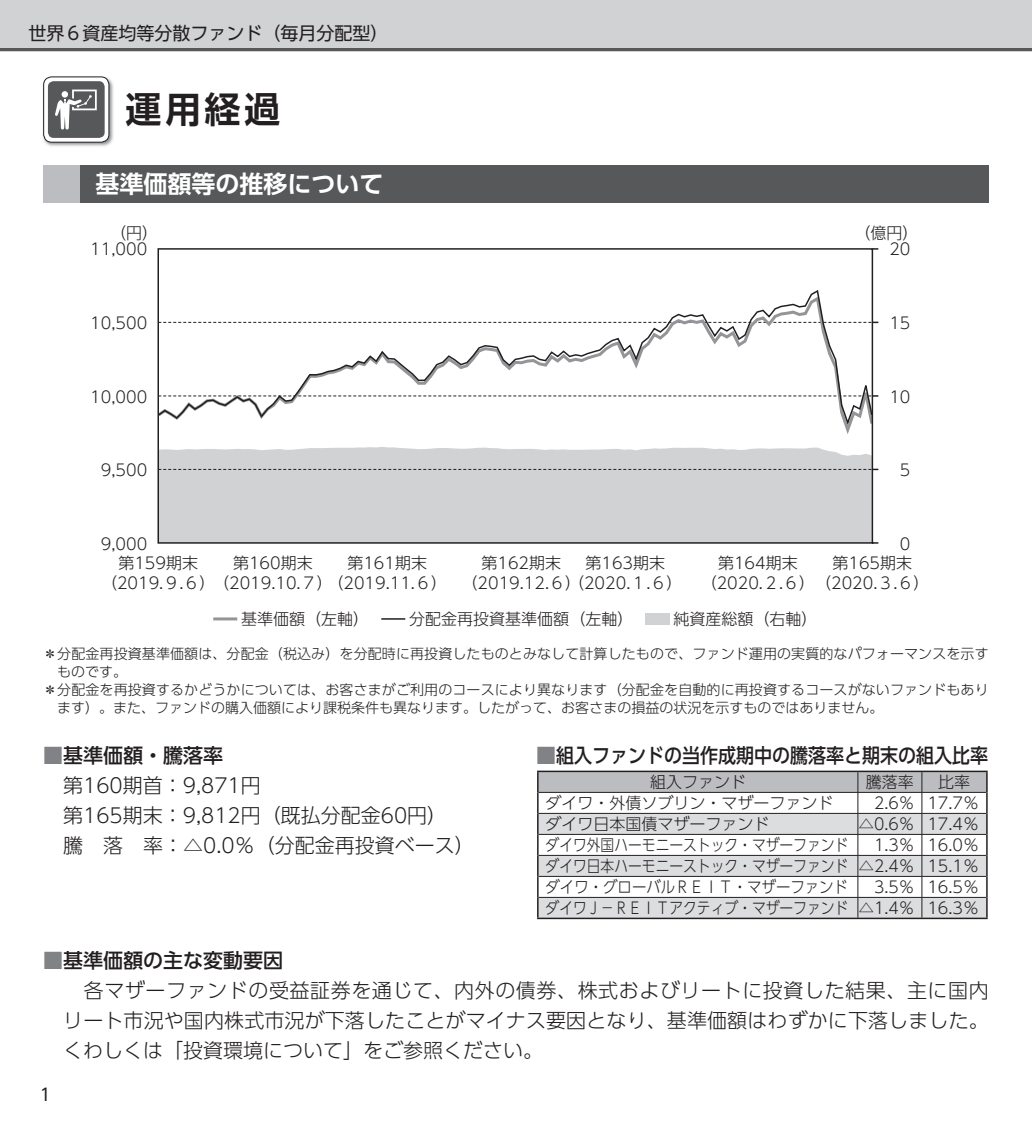
<style>
.page{position:relative;width:1032px;height:1134px;background:#fff}
.page>*{position:absolute;margin:0;border:0;box-sizing:border-box;transform-origin:0 0}
.t1{font:36px "UD Shin Go Pro De Bold 90 msp RKSJ H";color:#231f20}
.t2{font:24px "UD Shin Go Pro De Bold 90 msp RKSJ H";color:#fff}
.t3{font:20px/30px "UD Shin Go Pro Light 90 msp RKSJ H";color:#231f20}
.t4{font:20px "UD Shin Go Pro Medium 90 msp RKSJ H";color:#231f20;scale:.9 1}
.t5{font:20px "UD Shin Go Pro Medium 90 msp RKSJ H";color:#231f20}
.t6{font:18px "UD Shin Go Pro Regular 90 msp RKSJ H";color:#231f20}
.t7{font:17px "UD Shin Go Pro Regular 90 msp RKSJ H";color:#231f20}
.t8{font:16px/20px "UD Shin Go Pro Light 90 msp RKSJ H";color:#231f20;text-align:center}
.t9{font:16px "UD Shin Go Pro Light 90 msp RKSJ H";color:#231f20;scale:.86 1}
.t10{font:14px "UD Shin Go Pro Light 90 msp RKSJ H";letter-spacing:.01em;color:#231f20}
.s1{color:#808285}
</style>
<div class="page">
<div style="left:0;top:0;width:1032px;height:51px;background:#d1d2d4"></div>
<hr style="left:0;top:48px;width:1032px;height:3px;background:#57585a">
<img style="left:43px;top:76px;width:71px;height:71px">
<div style="left:44px;top:77px;width:65px;height:65px;background:#fff;border-radius:8px"></div>
<div style="left:43px;top:77px;width:66px;height:65px;border:1px solid #231f20;border-radius:8px"></div>
<div style="left:48px;top:81px;width:57px;height:57px;background:#57585a;border-radius:6px"></div>
<svg style="left:55px;top:90px;width:42px;height:40px"></svg>
<div style="left:43px;top:165px;width:37px;height:37px;background:#bcbdc0"></div>
<div style="left:80px;top:165px;width:908px;height:37px;background:#57585a"></div>
<svg style="left:157px;top:248px;width:722px;height:296px"></svg>
<div style="left:645px;top:613px;width:24px;height:11px;background:#d1d2d4"></div>
<hr style="left:381px;top:618px;width:24px;height:2px;background:#231f20">
<hr style="left:213px;top:617px;width:24px;height:3px;background:#939598">
<svg style="left:537px;top:771px;width:450px;height:147px"></svg>
<hr style="left:538px;top:792px;width:448px;height:1px;background:#231f20">
<hr style="left:538px;top:813px;width:448px;height:1px;background:#231f20">
<hr style="left:538px;top:897px;width:448px;height:1px;background:#231f20">
<hr style="left:538px;top:834px;width:448px;height:1px;background:#231f20">
<hr style="left:538px;top:855px;width:448px;height:1px;background:#231f20">
<hr style="left:538px;top:876px;width:448px;height:1px;background:#231f20">
<hr style="left:537px;top:918px;width:450px;height:1px;background:#231f20">
<p class="t6" style="left:28px;top:27px;width:361px">世界６資産均等分散ファンド（毎月分配型）</p>
<h1 class="t1" style="left:125px;top:96px;width:156px">運用経過</h1>
<h2 class="t2" style="left:95px;top:175px;width:289px">基準価額等の推移について</h2>
<p class="t8" style="left:110px;top:225px;width:49px">（円）</p>
<p class="t8" style="left:854px;top:225px;width:65px">（億円）</p>
<p class="t8" style="left:889px;top:241px;width:23px">20</p>
<p class="t8" style="left:90px;top:241px;width:58px">11,000</p>
<p class="t8" style="left:90px;top:315px;width:58px">10,500</p>
<p class="t8" style="left:889px;top:315px;width:23px">15</p>
<p class="t8" style="left:90px;top:389px;width:58px">10,000</p>
<p class="t8" style="left:889px;top:389px;width:23px">10</p>
<p class="t8" style="left:101px;top:462px;width:48px">9,500</p>
<p class="t8" style="left:900px;top:462px;width:12px">5</p>
<p class="t8" style="left:101px;top:536px;width:48px">9,000</p>
<p class="t8" style="left:900px;top:536px;width:12px">0</p>
<p class="t8" style="left:101px;top:555px;width:233px;text-align:left;text-indent:17px">第159期末<br>（2019.９.６）（2019.10.７）</p>
<p class="t8" style="left:233px;top:555px;width:81px">第160期末</p>
<p class="t8" style="left:327px;top:555px;width:121px">第161期末（2019.11.６）</p>
<p class="t8" style="left:461px;top:555px;width:121px">第162期末（2019.12.６）</p>
<p class="t8" style="left:568px;top:555px;width:116px">第163期末（2020.１.６）</p>
<p class="t8" style="left:701px;top:555px;width:230px;text-align:left;text-indent:17px">第164期末<br>（2020.２.６）（2020.３.６）</p>
<p class="t8" style="left:832px;top:555px;width:81px">第165期末</p>
<p class="t8" style="left:241px;top:611px;width:129px">基準価額（左軸）</p>
<p class="t8" style="left:409px;top:611px;width:225px">分配金再投資基準価額（左軸）</p>
<p class="t8" style="left:673px;top:611px;width:145px">純資産総額（右軸）</p>
<p class="t10" style="left:43px;top:649px;width:947px">＊分配金再投資基準価額は、分配金（税込み）を分配時に再投資したものとみなして計算したもので、ファンド運用の実質的なパフォーマンスを示す</p>
<p class="t10" style="left:57px;top:667px;width:71px">ものです。</p>
<p class="t10" style="left:43px;top:685px;width:947px">＊分配金を再投資するかどうかについては、お客さまがご利用のコースにより異なります（分配金を自動的に再投資するコースがないファンドもあり</p>
<p class="t10" style="left:57px;top:703px;width:827px">ます）。また、ファンドの購入価額により課税条件も異なります。したがって、お客さまの損益の状況を示すものではありません。</p>
<p class="t5" style="left:43px;top:747px;width:181px"><span class="s1">■</span>基準価額・騰落率</p>
<p class="t3" style="left:63px;top:773px;width:413px">第160期首：9,871円<br>第165期末：9,812円（既払分配金60円）<br>騰 落 率：△0.0％（分配金再投資ベース）</p>
<p class="t4" style="left:536px;top:747px;width:504px"><span class="s1">■</span>組入ファンドの当作成期中の騰落率と期末の組入比率</p>
<p class="t8" style="left:650px;top:774px;width:97px">組入ファンド</p>
<p class="t8" style="left:866px;top:774px;width:49px">騰落率</p>
<p class="t8" style="left:938px;top:774px;width:33px">比率</p>
<p class="t8" style="left:545px;top:795px;width:289px">ダイワ・外債ソブリン・マザーファンド</p>
<p class="t8" style="left:874px;top:795px;width:106px">2.6％ 17.7％</p>
<p class="t8" style="left:545px;top:816px;width:225px">ダイワ日本国債マザーファンド</p>
<p class="t8" style="left:858px;top:816px;width:122px">△0.6％ 17.4％</p>
<p class="t9" style="left:545px;top:839px;width:353px">ダイワ外国ハーモニーストック・マザーファンド</p>
<p class="t8" style="left:545px;top:837px;width:435px;line-height:21px;text-align:justify;text-indent:329px">1.3％ 16.0％ダイワ日本ハーモニーストック・マザーファンド △2.4％ 15.1％ダイワ・グローバルＲＥＩＴ・マザーファンド</p>
<p class="t8" style="left:545px;top:879px;width:435px;line-height:20.8px;text-align:right">3.5％ 16.5％<br>ダイワＪ－ＲＥＩＴアクティブ・マザーファンド △1.4％ 16.3％</p>
<p class="t5" style="left:43px;top:952px;width:241px"><span class="s1">■</span>基準価額の主な変動要因</p>
<p class="t3" style="left:63px;top:978px;width:927px;text-align:justify">　各マザーファンドの受益証券を通じて、内外の債券、株式およびリートに投資した結果、主に国内リート市況や国内株式市況が下落したことがマイナス要因となり、基準価額はわずかに下落しました。くわしくは「投資環境について」をご参照ください。</p>
<p class="t7" style="left:40px;top:1089px;width:13px">1</p>
</div>
